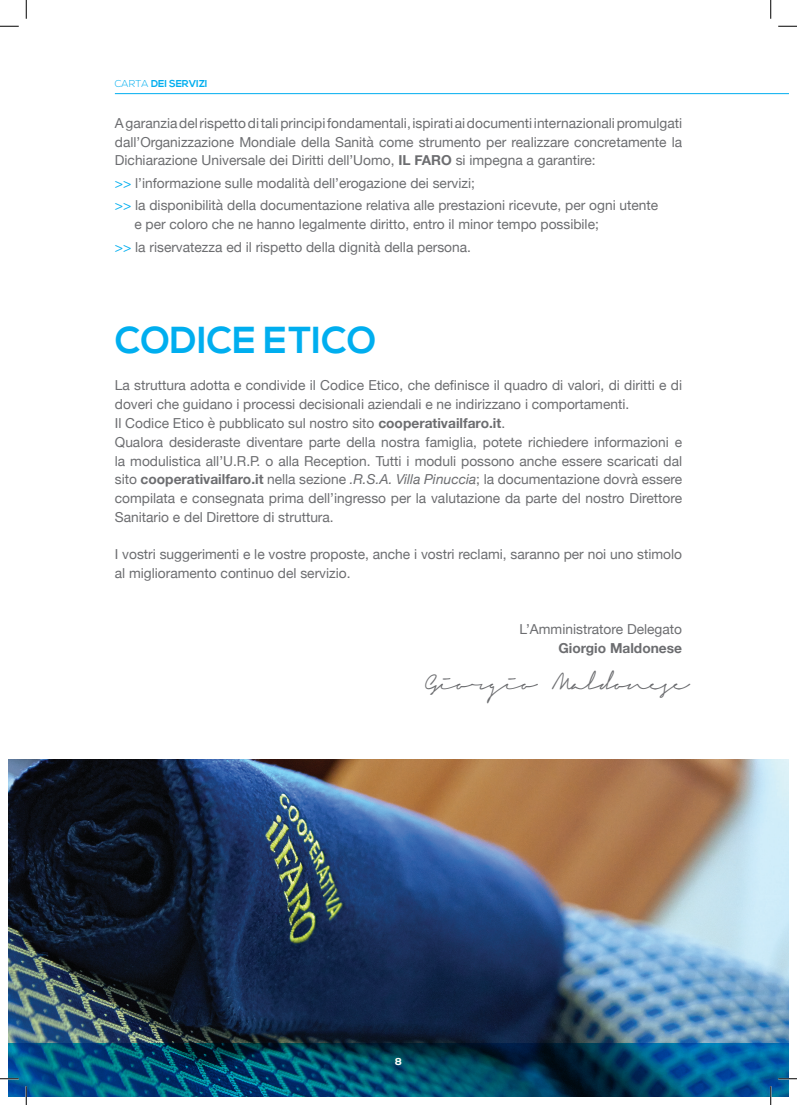
<style>
.page{position:relative;width:797px;height:1105px;background:#fff}
.page>*{position:absolute;margin:0;border:0;box-sizing:border-box;transform-origin:0 0}
.t1{font:700 37.5px "Nexa";letter-spacing:.01em;color:#00aeef}
.t2{font:18.75px "Signerica Fat";color:#6c6d70}
.t3{font:13.75px/18.8px "Helvetica Neue";color:#6c6d70}
.t4{font:700 13.75px "Helvetica Neue";color:#6c6d70}
.t5{font:700 10px "Nexa";color:#00aeef}
.t6{font:700 10px "Nexa";color:#fff}
.s1{font-weight:300}
.s2{font-weight:700}
.s3{color:#00aeef}
.s4{font-style:italic}
</style>
<div class="page">
<hr style="left:115px;top:93px;width:673px;height:1px;background:#00aeef">
<img style="left:9px;top:760px;width:779px;height:336px">
<svg style="left:0;top:25px;width:19px;height:2px"></svg>
<svg style="left:778px;top:25px;width:19px;height:2px"></svg>
<svg style="left:0;top:1078px;width:19px;height:1px"></svg>
<svg style="left:778px;top:1078px;width:19px;height:1px"></svg>
<svg style="left:25px;top:0;width:2px;height:19px"></svg>
<svg style="left:25px;top:1086px;width:2px;height:19px"></svg>
<svg style="left:770px;top:0;width:1px;height:19px"></svg>
<svg style="left:770px;top:1086px;width:1px;height:19px"></svg>
<p class="t5" style="left:115px;top:78px;width:94px"><span class="s1">CARTA</span> DEI SERVIZI</p>
<p class="t3" style="left:115px;top:114px;width:568px;text-align:justify">A garanzia del rispetto di tali principi fondamentali, ispirati ai documenti internazionali promulgati dall’Organizzazione Mondiale della Sanità come strumento per realizzare concretamente la Dichiarazione Universale dei Diritti dell’Uomo, <span class="s2">IL FARO</span> si impegna a garantire:</p>
<p class="t3" style="left:115px;top:173px;width:545px;line-height:22.5px"><span class="s3">&gt;&gt;</span> l’informazione sulle modalità dell’erogazione dei servizi;<br><span class="s3">&gt;&gt;</span> la disponibilità della documentazione relativa alle prestazioni ricevute, per ogni utente</p>
<p class="t3" style="left:115px;top:214px;width:485px;line-height:22.5px;text-indent:19px">e per coloro che ne hanno legalmente diritto, entro il minor tempo possibile; <span class="s3">&gt;&gt;</span> la riservatezza ed il rispetto della dignità della persona.</p>
<h1 class="t1" style="left:115px;top:318px;width:263px">CODICE ETICO</h1>
<p class="t3" style="left:115px;top:377px;width:568px">La struttura adotta e condivide il Codice Etico, che definisce il quadro di valori, di diritti e di doveri che guidano i processi decisionali aziendali e ne indirizzano i comportamenti.<br>Il Codice Etico è pubblicato sul nostro sito <span class="s2">cooperativailfaro.it</span>.<br>Qualora desideraste diventare parte della nostra famiglia, potete richiedere informazioni e la modulistica all’U.R.P. o alla Reception. Tutti i moduli possono anche essere scaricati dal sito <span class="s2">cooperativailfaro.it</span> nella sezione <span class="s4">.R.S.A. Villa Pinuccia</span>; la documentazione dovrà essere compilata e consegnata prima dell’ingresso per la valutazione da parte del nostro Direttore Sanitario e del Direttore di struttura.</p>
<p class="t3" style="left:115px;top:546px;width:568px">I vostri suggerimenti e le vostre proposte, anche i vostri reclami, saranno per noi uno stimolo al miglioramento continuo del servizio.</p>
<p class="t3" style="left:519px;top:621px;width:164px">L’Amministratore Delegato</p>
<p class="t4" style="left:558px;top:637px;width:125px">Giorgio Maldonese</p>
<h2 class="t2" style="left:424px;top:671px;width:265px">Giorgio Maldonese</h2>
<p class="t6" style="left:395px;top:1055px;width:8px">8</p>
</div>
